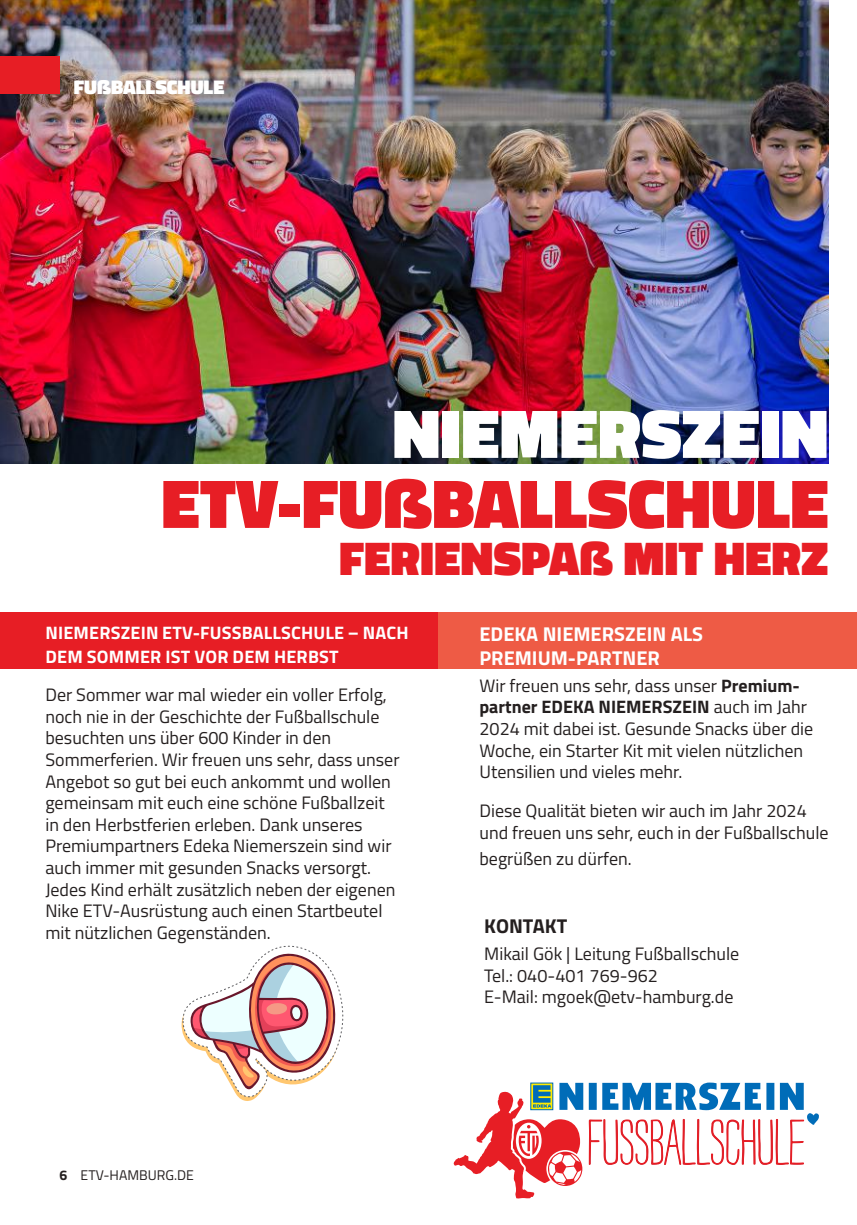
<style>
.page{position:relative;width:857px;height:1225px;background:#fff}
.page>*{position:absolute;margin:0;border:0;box-sizing:border-box;transform-origin:0 0}
.t1{font:900 70px "Titillium Web";color:#e71e25}
.t2{font:900 70px "Titillium Web";color:#fff}
.t3{font:900 48px "Titillium Web";color:#e71e25}
.t4{font:700 20px/24px "Titillium Web";color:#fff}
.t5{font:900 20px "Titillium Web";color:#fff}
.t6{font:700 20px "Titillium Web";color:#241f1f}
.t7{font:18px/21.6px "Titillium Web";color:#241f1f}
.t8{font:700 18px/24px "Titillium Web";letter-spacing:.01em;color:#fff}
.t9{font:14px "Titillium Web";color:#241f1f}
.s1{font-weight:700}
</style>
<div class="page">
<div style="left:437px;top:612px;width:419px;height:57px;background:#ee5b45"></div>
<div style="left:0;top:612px;width:437px;height:57px;background:#e71e25"></div>
<img style="left:0;top:0;width:828px;height:463px">
<div style="left:0;top:57px;width:60px;height:37px;background:#e71e25"></div>
<svg style="left:453px;top:1082px;width:365px;height:116px"></svg>
<svg style="left:181px;top:945px;width:163px;height:156px"></svg>
<p class="t5" style="left:74px;top:72px;width:152px">FUßBALLSCHULE</p>
<h1 class="t2" style="left:392px;top:382px;width:437px">NIEMERSZEIN</h1>
<h1 class="t1" style="left:161px;top:452px;width:668px">ETV-FUßBALLSCHULE</h1>
<h2 class="t3" style="left:339px;top:523px;width:491px">FERIENSPAß MIT HERZ</h2>
<p class="t8" style="left:45px;top:619px;width:364px">NIEMERSZEIN ETV-FUSSBALLSCHULE – NACH<br>DEM SOMMER IST VOR DEM HERBST</p>
<p class="t7" style="left:45px;top:683px;width:355px">Der Sommer war mal wieder ein voller Erfolg, noch nie in der Geschichte der Fußballschule besuchten uns über 600 Kinder in den Sommerferien. Wir freuen uns sehr, dass unser Angebot so gut bei euch ankommt und wollen gemeinsam mit euch eine schöne Fußballzeit in den Herbstferien erleben. Dank unseres Premiumpartners Edeka Niemerszein sind wir auch immer mit gesunden Snacks versorgt.<br>Jedes Kind erhält zusätzlich neben der eigenen Nike ETV-Ausrüstung auch einen Startbeutel mit nützlichen Gegenständen.</p>
<p class="t9" style="left:60px;top:1164px;width:136px"><span class="s1">6</span> ETV-HAMBURG.DE</p>
<p class="t4" style="left:479px;top:620px;width:225px">EDEKA NIEMERSZEIN ALS<br>PREMIUM-PARTNER</p>
<p class="t7" style="left:479px;top:674px;width:335px">Wir freuen uns sehr, dass unser <span class="s1">Premium&shy;partner EDEKA NIEMERSZEIN</span> auch im Jahr 2024 mit dabei ist. Gesunde Snacks über die Woche, ein Starter Kit mit vielen nützlichen Utensilien und vieles mehr.</p>
<p class="t7" style="left:479px;top:799px;width:350px">Diese Qualität bieten wir auch im Jahr 2024 und freuen uns sehr, euch in der Fußballschule</p>
<p class="t7" style="left:479px;top:847px;width:154px">begrüßen zu dürfen.</p>
<p class="t6" style="left:484px;top:910px;width:84px">KONTAKT</p>
<p class="t7" style="left:484px;top:942px;width:256px">Mikail Gök | Leitung Fußballschule<br>Tel.: 040-401 769-962<br>E-Mail: mgoek@etv-hamburg.de</p>
</div>
